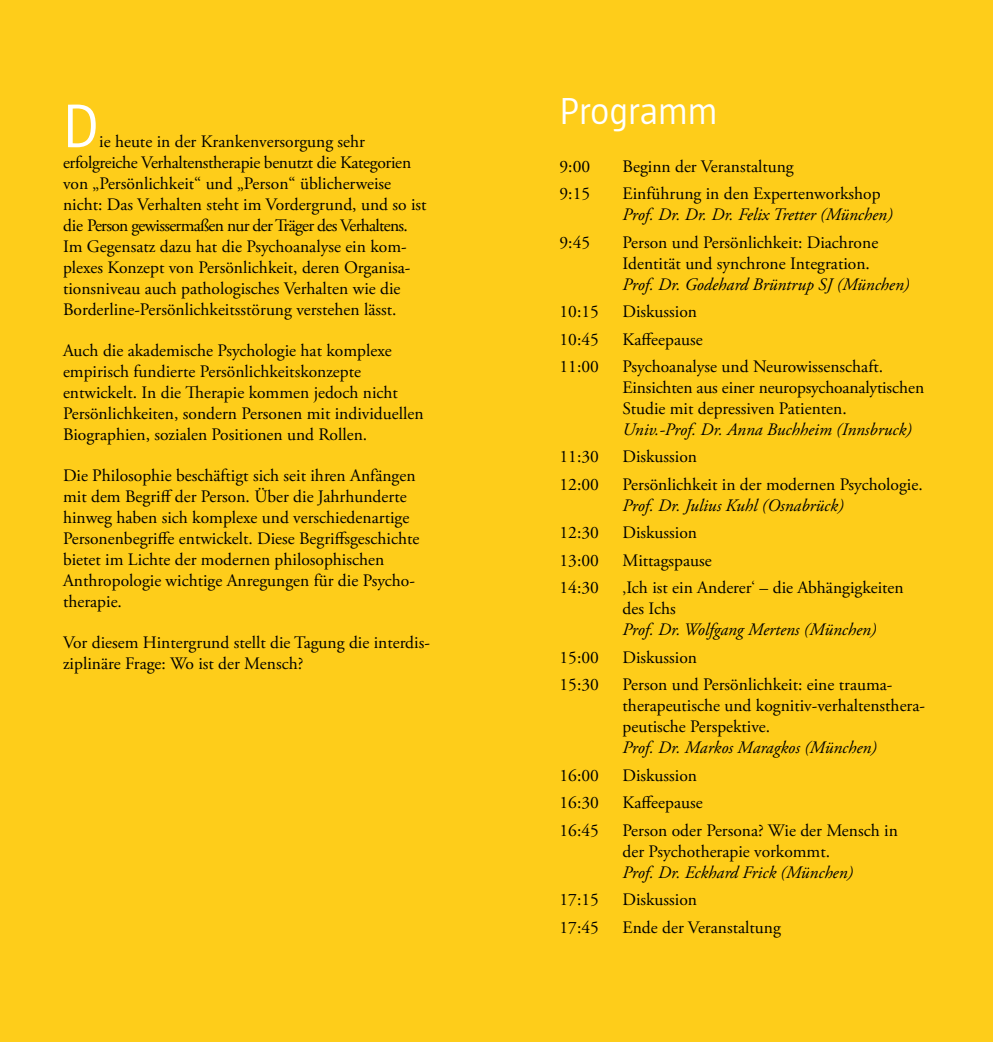
<style>
.page{position:relative;width:993px;height:1042px;background:#fff}
.page>*{position:absolute;margin:0;border:0;box-sizing:border-box;transform-origin:0 0}
.t1{font:300 63px "Taz";color:#fff}
.t2{font:300 38.5px "Taz";color:#fff}
.t3{font:17.5px/21px "Adobe Garamond Pro";color:#000}
.t4{font:italic 17.5px "Adobe Garamond Pro";color:#000}
</style>
<div class="page">
<div style="left:0;top:0;width:992px;height:1042px;background:#fecd1a"></div>
<h1 class="t1" style="left:63px;top:90px;width:38px">D</h1>
<p class="t3" style="left:63px;top:132px;width:365px;text-indent:36px">ie heute in der Krankenversorgung sehr erfolgreiche Verhaltenstherapie benutzt die Kategorien von „Persönlichkeit“ und „Person“ üblicherweise nicht: Das Verhalten steht im Vordergrund, und so ist die Person gewissermaßen nur der Träger des Verhaltens.<br>Im Gegensatz dazu hat die Psychoanalyse ein kom&shy;plexes Konzept von Persönlichkeit, deren Organisa&shy;tionsniveau auch pathologisches Verhalten wie die Borderline-Persönlichkeitsstörung verstehen lässt.</p>
<p class="t3" style="left:63px;top:341px;width:362px">Auch die akademische Psychologie hat komplexe empirisch fundierte Persönlichkeitskonzepte entwickelt. In die Therapie kommen jedoch nicht Persönlichkeiten, sondern Personen mit individuellen Biographien, sozialen Positionen und Rollen.</p>
<p class="t3" style="left:63px;top:465px;width:358px">Die Philosophie beschäftigt sich seit ihren Anfängen mit dem Begriff der Person. Über die Jahrhunderte hinweg haben sich komplexe und verschiedenartige Personenbegriffe entwickelt. Diese Begriffsgeschichte bietet im Lichte der modernen philosophischen Anthropologie wichtige Anregungen für die Psycho&shy;therapie.</p>
<p class="t3" style="left:63px;top:632px;width:368px">Vor diesem Hintergrund stellt die Tagung die interdis&shy;ziplinäre Frage: Wo ist der Mensch?</p>
<h2 class="t2" style="left:559px;top:89px;width:159px">Programm</h2>
<p class="t3" style="left:559px;top:156px;width:32px">9:00</p>
<p class="t3" style="left:622px;top:156px;width:173px">Beginn der Veranstaltung</p>
<p class="t3" style="left:559px;top:184px;width:32px">9:15</p>
<p class="t3" style="left:622px;top:184px;width:259px">Einführung in den Expertenworkshop</p>
<p class="t4" style="left:622px;top:204px;width:271px">Prof. Dr. Dr. Dr. Felix Tretter (München)</p>
<p class="t3" style="left:559px;top:232px;width:32px">9:45</p>
<p class="t3" style="left:622px;top:232px;width:257px">Person und Persönlichkeit: Diachrone<br>Identität und synchrone Integration.</p>
<p class="t4" style="left:622px;top:274px;width:288px">Prof. Dr. Godehard Brüntrup SJ (München)</p>
<p class="t3" style="left:559px;top:302px;width:41px">10:15</p>
<p class="t3" style="left:622px;top:302px;width:76px">Diskussion</p>
<p class="t3" style="left:559px;top:329px;width:41px">10:45</p>
<p class="t3" style="left:622px;top:329px;width:81px">Kaffeepause</p>
<p class="t3" style="left:559px;top:356px;width:41px">11:00</p>
<p class="t3" style="left:622px;top:356px;width:303px">Psychoanalyse und Neurowissenschaft.<br>Einsichten aus einer neuropsychoanalytischen<br>Studie mit depressiven Patienten.</p>
<p class="t4" style="left:622px;top:419px;width:291px">Univ.-Prof. Dr. Anna Buchheim (Innsbruck)</p>
<p class="t3" style="left:559px;top:447px;width:41px">11:30</p>
<p class="t3" style="left:622px;top:447px;width:76px">Diskussion</p>
<p class="t3" style="left:559px;top:474px;width:41px">12:00</p>
<p class="t3" style="left:622px;top:474px;width:301px">Persönlichkeit in der modernen Psychologie.</p>
<p class="t4" style="left:622px;top:495px;width:222px">Prof. Dr. Julius Kuhl (Osnabrück)</p>
<p class="t3" style="left:559px;top:523px;width:41px">12:30</p>
<p class="t3" style="left:622px;top:523px;width:76px">Diskussion</p>
<p class="t3" style="left:559px;top:550px;width:41px">13:00</p>
<p class="t3" style="left:622px;top:550px;width:91px">Mittagspause</p>
<p class="t3" style="left:559px;top:578px;width:41px">14:30</p>
<p class="t3" style="left:622px;top:578px;width:282px">‚Ich ist ein Anderer‘ – die Abhängigkeiten des Ichs</p>
<p class="t4" style="left:622px;top:619px;width:255px">Prof. Dr. Wolfgang Mertens (München)</p>
<p class="t3" style="left:559px;top:647px;width:41px">15:00</p>
<p class="t3" style="left:622px;top:647px;width:76px">Diskussion</p>
<p class="t3" style="left:559px;top:675px;width:41px">15:30</p>
<p class="t3" style="left:622px;top:675px;width:304px">Person und Persönlichkeit: eine trauma&shy;therapeutische und kognitiv-verhaltensthera&shy;peutische Perspektive.</p>
<p class="t4" style="left:622px;top:737px;width:256px">Prof. Dr. Markos Maragkos (München)</p>
<p class="t3" style="left:559px;top:765px;width:41px">16:00</p>
<p class="t3" style="left:622px;top:765px;width:76px">Diskussion</p>
<p class="t3" style="left:559px;top:793px;width:41px">16:30</p>
<p class="t3" style="left:622px;top:793px;width:81px">Kaffeepause</p>
<p class="t3" style="left:559px;top:820px;width:41px">16:45</p>
<p class="t3" style="left:622px;top:820px;width:277px">Person oder Persona? Wie der Mensch in der Psychotherapie vorkommt.</p>
<p class="t4" style="left:622px;top:861px;width:232px">Prof. Dr. Eckhard Frick (München)</p>
<p class="t3" style="left:559px;top:889px;width:41px">17:15</p>
<p class="t3" style="left:622px;top:889px;width:76px">Diskussion</p>
<p class="t3" style="left:559px;top:917px;width:41px">17:45</p>
<p class="t3" style="left:622px;top:917px;width:160px">Ende der Veranstaltung</p>
</div>
